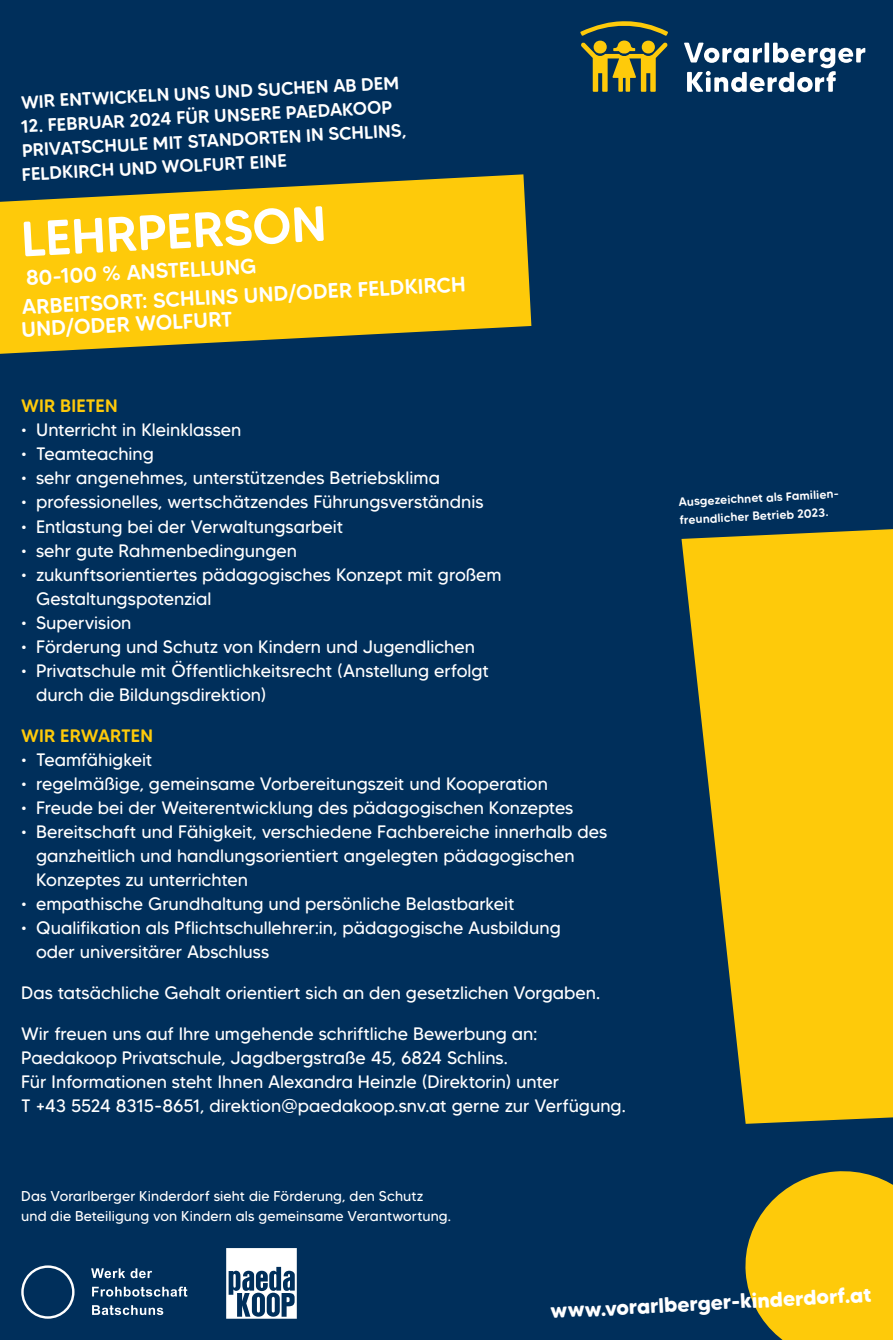
<style>
.page{position:relative;width:893px;height:1340px;background:#fff}
.page>*{position:absolute;margin:0;border:0;box-sizing:border-box;transform-origin:0 0}
.t1{font:500 49.5px "MADE Tommy Soft";color:#fff}
.t2{font:500 21px/29px "MADE Tommy Soft";color:#fff}
.t3{font:700 21px "MADE Tommy Soft";color:#fff}
.t4{font:18px/24px "MADE Tommy Soft";color:#fff}
.t5{font:500 18px/24px "MADE Tommy Soft";color:#fff}
.t6{font:500 18px "MADE Tommy Soft";letter-spacing:-.005em;color:#feca0a}
.t7{font:14.25px/19.5px "MADE Tommy Soft";letter-spacing:.01em;color:#fff}
.t8{font:500 12px/18px "MADE Tommy Soft";color:#fff}
</style>
<div class="page">
<div style="left:0;top:0;width:893px;height:1339px;background:#002f5b"></div>
<svg style="left:684px;top:43px;width:181px;height:49px"></svg>
<svg style="left:580px;top:21px;width:88px;height:71px"></svg>
<svg style="left:0;top:174px;width:531px;height:180px;fill:#feca0a"></svg>
<svg style="left:681px;top:529px;width:212px;height:810px;fill:#feca0a"></svg>
<svg style="left:226px;top:1248px;width:71px;height:70px"></svg>
<svg style="left:91px;top:1268px;width:34px;height:10px"></svg>
<svg style="left:131px;top:1268px;width:21px;height:10px"></svg>
<svg style="left:92px;top:1286px;width:95px;height:10px"></svg>
<svg style="left:92px;top:1305px;width:71px;height:9px"></svg>
<svg style="left:21px;top:1265px;width:54px;height:53px"></svg>
<p class="t5" style="left:20px;top:90px;width:380px;rotate:-3deg">WIR ENTWICKELN UNS UND SUCHEN AB DEM</p>
<p class="t5" style="left:19px;top:114px;width:388px;rotate:-3deg">12. FEBRUAR 2024 FÜR UNSERE PAEDAKOOP<br>PRIVATSCHULE MIT STANDORTEN IN SCHLINS,<br>FELDKIRCH UND WOLFURT EINE</p>
<h1 class="t1" style="left:20px;top:209px;width:307px;rotate:-3deg">LEHRPERSON</h1>
<p class="t2" style="left:20px;top:263px;width:446px;rotate:-3deg">80-100 % ANSTELLUNG<br>ARBEITSORT: SCHLINS UND/ODER FELDKIRCH</p>
<p class="t2" style="left:21px;top:315px;width:213px;rotate:-3deg">UND/ODER WOLFURT</p>
<p class="t6" style="left:21px;top:395px;width:98px">WIR BIETEN</p>
<p class="t4" style="left:21px;top:418px;width:222px">• Unterricht in Kleinklassen</p>
<p class="t4" style="left:21px;top:442px;width:134px">• Teamteaching</p>
<p class="t4" style="left:21px;top:466px;width:420px">• sehr angenehmes, unterstützendes Betriebsklima</p>
<p class="t4" style="left:21px;top:490px;width:464px">• professionelles, wertschätzendes Führungsverständnis</p>
<p class="t4" style="left:21px;top:514px;width:324px">• Entlastung bei der Verwaltungsarbeit</p>
<p class="t4" style="left:21px;top:538px;width:277px">• sehr gute Rahmenbedingungen</p>
<p class="t4" style="left:36px;top:562px;width:467px;text-indent:-15px">• zukunftsorientiertes pädagogisches Konzept mit großem<br>Gestaltungspotenzial</p>
<p class="t4" style="left:21px;top:610px;width:112px">• Supervision</p>
<p class="t4" style="left:21px;top:634px;width:455px">• Förderung und Schutz von Kindern und Jugendlichen</p>
<p class="t4" style="left:36px;top:658px;width:454px;text-indent:-15px">• Privatschule mit Öffentlichkeitsrecht (Anstellung erfolgt durch die Bildungsdirektion)</p>
<p class="t6" style="left:21px;top:724px;width:133px">WIR ERWARTEN</p>
<p class="t4" style="left:21px;top:747px;width:133px">• Teamfähigkeit</p>
<p class="t4" style="left:21px;top:771px;width:528px">• regelmäßige, gemeinsame Vorbereitungszeit und Kooperation</p>
<p class="t4" style="left:21px;top:795px;width:554px">• Freude bei der Weiterentwicklung des pädagogischen Konzeptes</p>
<p class="t4" style="left:36px;top:819px;width:572px;text-indent:-15px">• Bereitschaft und Fähigkeit, verschiedene Fachbereiche innerhalb des ganzheitlich und handlungsorientiert angelegten pädagogischen<br>Konzeptes zu unterrichten</p>
<p class="t4" style="left:21px;top:891px;width:495px">• empathische Grundhaltung und persönliche Belastbarkeit</p>
<p class="t4" style="left:36px;top:915px;width:526px;text-indent:-15px">• Qualifikation als Pflichtschullehrer:in, pädagogische Ausbildung oder universitärer Abschluss</p>
<p class="t4" style="left:21px;top:980px;width:580px">Das tatsächliche Gehalt orientiert sich an den gesetzlichen Vorgaben.</p>
<p class="t4" style="left:21px;top:1021px;width:606px">Wir freuen uns auf Ihre umgehende schriftliche Bewerbung an:<br>Paedakoop Privatschule, Jagdbergstraße 45, 6824 Schlins.<br>Für Informationen steht Ihnen Alexandra Heinzle (Direktorin) unter<br>T +43 5524 8315-8651, direktion@paedakoop.snv.at gerne zur Verfügung.</p>
<p class="t7" style="left:21px;top:1186px;width:431px">Das Vorarlberger Kinderdorf sieht die Förderung, den Schutz und die Beteiligung von Kindern als gemeinsame Verantwortung.</p>
<p class="t8" style="left:678px;top:493px;width:163px;rotate:-3deg">Ausgezeichnet als Familien&shy;freundlicher Betrieb 2023.</p>
<p class="t3" style="left:550px;top:1297px;width:323px;rotate:-3deg">www.vorarlberger-kinderdorf.at</p>
</div>
